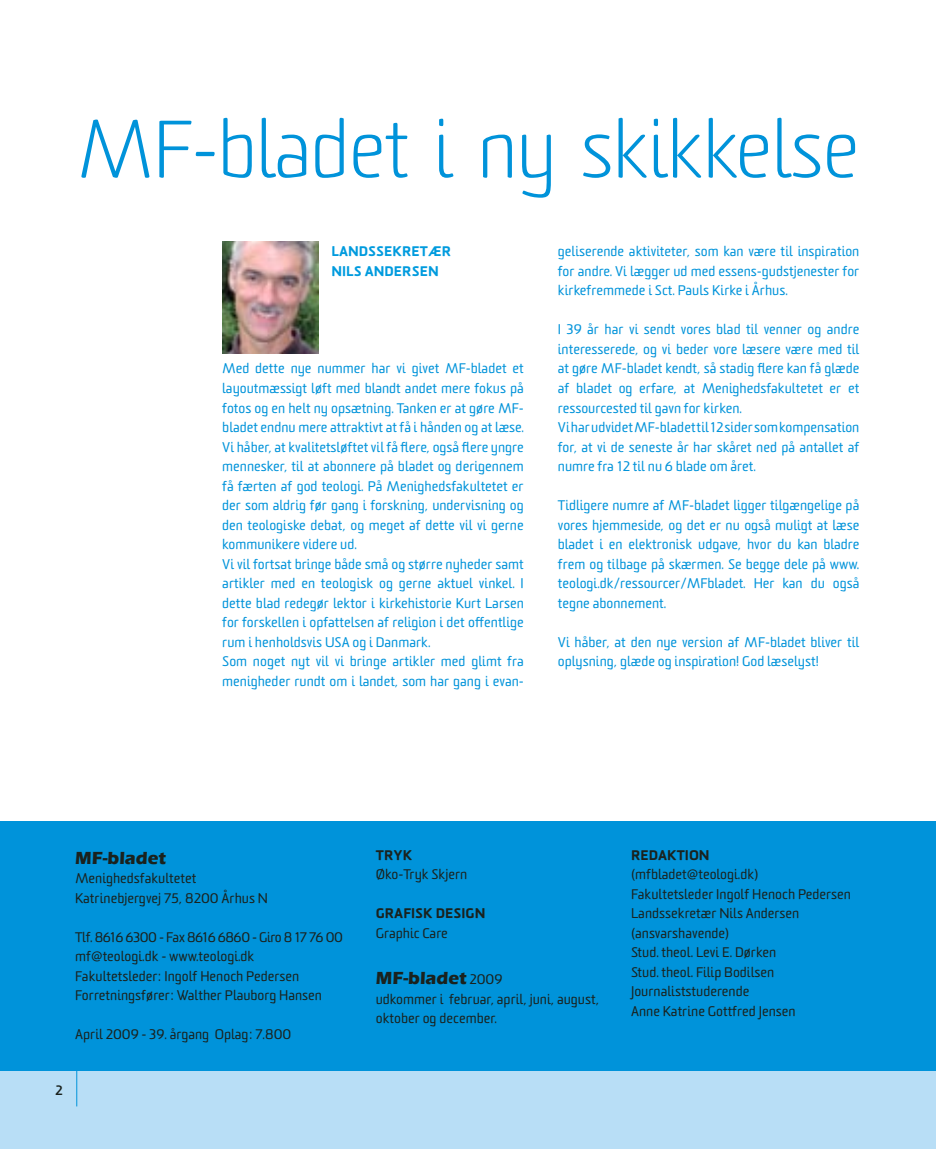
<style>
.page{position:relative;width:936px;height:1149px;background:#fff}
.page>*{position:absolute;margin:0;border:0;box-sizing:border-box;transform-origin:0 0}
.t1{font:300 78px "Sommet Rounded";letter-spacing:-.01em;color:#0093da}
.t2{font:700 18px "Eras ITC";color:#1a221e}
.t3{font:13.5px/19.5px "Sommet Rounded";color:#0093da}
.t4{font:13.5px/19.5px "Sommet Rounded";color:#1a221e}
.t5{font:900 13.5px "Sommet Rounded";color:#1a221e}
.t6{font:900 13.5px/19.5px "Sommet Rounded";color:#009bde}
.t7{font:700 13.5px "Sommet Rounded";color:#1a221e}
.s1{font-family:"Sommet Rounded";font-weight:400;font-size:13.5px}
</style>
<div class="page">
<div style="left:0;top:853px;width:935px;height:295px;background:#b8def6"></div>
<div style="left:0;top:821px;width:935px;height:249px;background:#0093da"></div>
<img style="left:222px;top:242px;width:97px;height:112px">
<hr style="left:76px;top:1059px;width:1px;height:47px;background:#0093da">
<h1 class="t1" style="left:77px;top:98px;width:784px">MF-bladet i ny skikkelse</h1>
<p class="t6" style="left:331px;top:242px;width:121px">LANDSSEKRETÆR<br>NILS ANDERSEN</p>
<p class="t3" style="left:222px;top:359px;width:303px">Med dette nye nummer har vi givet MF-bladet et layoutmæssigt løft med blandt andet mere fokus på fotos og en helt ny opsætning. Tanken er at gøre MF&shy;bladet endnu mere attraktivt at få i hånden og at læse.<br>Vi håber, at kvalitetsløftet vil få flere, også flere yngre mennesker, til at abonnere på bladet og derigennem få færten af god teologi. På Menighedsfakultetet er der som aldrig før gang i forskning, undervisning og den teologiske debat, og meget af dette vil vi gerne kommunikere videre ud.<br>Vi vil fortsat bringe både små og større nyheder samt artikler med en teologisk og gerne aktuel vinkel. I dette blad redegør lektor i kirkehistorie Kurt Larsen for forskellen i opfattelsen af religion i det offentlige rum i henholdsvis USA og i Danmark.<br>Som noget nyt vil vi bringe artikler med glimt fra menigheder rundt om i landet, som har gang i evan-</p>
<p class="t3" style="left:558px;top:242px;width:303px;text-align:justify">geliserende aktiviteter, som kan være til inspiration for andre. Vi lægger ud med essens-gudstjenester for kirkefremmede i Sct. Pauls Kirke i Århus.</p>
<p class="t3" style="left:558px;top:320px;width:303px">I 39 år har vi sendt vores blad til venner og andre interesserede, og vi beder vore læsere være med til at gøre MF-bladet kendt, så stadig flere kan få glæde af bladet og erfare, at Menighedsfakultetet er et ressourcested til gavn for kirken.<br>Vi har udvidet MF-bladet til 12 sider som kompensation for, at vi de seneste år har skåret ned på antallet af numre fra 12 til nu 6 blade om året.</p>
<p class="t3" style="left:558px;top:495px;width:303px;text-align:justify">Tidligere numre af MF-bladet ligger tilgængelige på vores hjemmeside, og det er nu også muligt at læse bladet i en elektronisk udgave, hvor du kan bladre frem og tilbage på skærmen. Se begge dele på www. teologi.dk/ressourcer/MFbladet. Her kan du også tegne abonnement.</p>
<p class="t3" style="left:558px;top:632px;width:303px">Vi håber, at den nye version af MF-bladet bliver til oplysning, glæde og inspiration! God læselyst!</p>
<h2 class="t2" style="left:75px;top:847px;width:92px">MF-bladet</h2>
<p class="t4" style="left:75px;top:868px;width:194px">Menighedsfakultetet<br>Katrinebjergvej 75, 8200 Århus N</p>
<p class="t4" style="left:75px;top:927px;width:269px">Tlf. 8616 6300 - Fax 8616 6860 - Giro 8 17 76 00 mf@teologi.dk - www.teologi.dk Fakultetsleder: Ingolf Henoch Pedersen Forretningsfører: Walther Plauborg Hansen</p>
<p class="t4" style="left:75px;top:1024px;width:218px">April 2009 - 39. årgang Oplag: 7.800</p>
<p class="t7" style="left:55px;top:1081px;width:9px">2</p>
<p class="t5" style="left:376px;top:845px;width:38px">TRYK</p>
<p class="t4" style="left:376px;top:864px;width:93px">Øko-Tryk Skjern</p>
<p class="t5" style="left:376px;top:904px;width:111px">GRAFISK DESIGN</p>
<p class="t4" style="left:376px;top:923px;width:74px">Graphic Care</p>
<h2 class="t2" style="left:376px;top:967px;width:128px">MF-bladet <span class="s1">2009</span></h2>
<p class="t4" style="left:376px;top:989px;width:225px">udkommer i februar, april, juni, august, oktober og december.</p>
<p class="t5" style="left:631px;top:845px;width:80px">REDAKTION</p>
<p class="t4" style="left:631px;top:864px;width:221px">(mfbladet@teologi.dk)<br>Fakultetsleder Ingolf Henoch Pedersen<br>Landssekretær Nils Andersen (ansvarshavende)<br>Stud. theol. Levi E. Dørken<br>Stud. theol. Filip Bodilsen<br>Journaliststuderende<br>Anne Katrine Gottfred Jensen</p>
</div>
